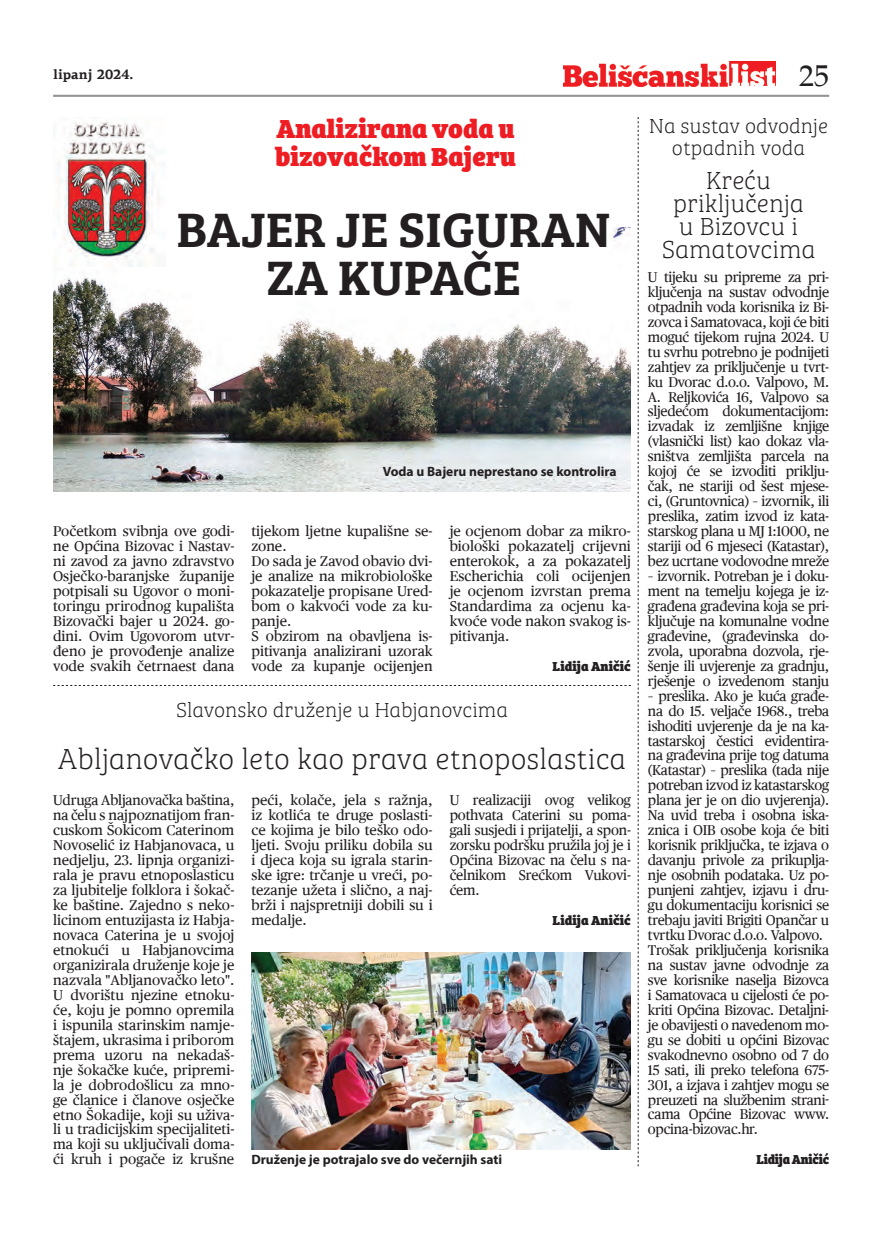
<style>
.page{position:relative;width:893px;height:1234px;background:#fff}
.page>*{position:absolute;margin:0;border:0;box-sizing:border-box;transform-origin:0 0}
.t1{font:600 49.95px/48px "Bree Serif";color:#231f20;text-align:center}
.t2{font:100 30px "Bree Serif";color:#231f20}
.t3{font:30px "Palatino Roman";color:#231f20}
.t4{font:800 27px/27.8px "Bree Serif";color:#ee1d23}
.t5{font:100 25.5px/23px "Bree Serif";color:#231f20;text-align:center}
.t6{font:100 21px/21.9px "Bree Serif";color:#231f20;text-align:center}
.t7{font:14.25px/15px "Publico Text";letter-spacing:-.02em;color:#231f20;text-align:justify}
.t8{font:14.25px/15px "Publico Text";color:#231f20}
.t9{font:700 13.5px "Myriad Pro";color:#231f20}
.t10{font:800 13.5px "Bree Serif";color:#231f20}
.t11{font:800 13.5px "Bree Serif";letter-spacing:-.02em;color:#231f20}
.t12{font:700 13.5px "PF Agora Serif Pro";color:#231f20}
.s1{font-family:"Publico Text";font-weight:400;font-size:14.25px}
</style>
<div class="page">
<img style="left:563px;top:61px;width:213px;height:26px">
<hr style="left:53px;top:95px;width:776px;height:2px;background:#939598">
<img style="left:53px;top:227px;width:578px;height:264px">
<img style="left:251px;top:952px;width:380px;height:196px">
<svg style="left:638px;top:117px;width:1px;height:1048px"></svg>
<svg style="left:53px;top:685px;width:578px;height:1px"></svg>
<img style="left:53px;top:117px;width:112px;height:150px">
<p class="t12" style="left:53px;top:66px;width:82px">lipanj 2024.</p>
<p class="t3" style="left:799px;top:58px;width:31px">25</p>
<p class="t4" style="left:275px;top:113px;width:242px">Analizirana voda u bizovačkom Bajeru</p>
<p class="t1" style="left:177px;top:203px;width:436px">BAJER JE SIGURAN<br>ZA KUPAČE</p>
<p class="t9" style="left:383px;top:463px;width:235px">Voda u Bajeru neprestano se kontrolira</p>
<p class="t7" style="left:53px;top:523px;width:183px">Početkom svibnja ove godi&shy;ne Općina Bizovac i Nastav&shy;ni zavod za javno zdravstvo Osječko-baranjske županije potpisali su Ugovor o moni&shy;toringu prirodnog kupališta Bizovački bajer u 2024. go&shy;dini. Ovim Ugovorom utvr&shy;đeno je provođenje analize vode svakih četrnaest dana</p>
<p class="t8" style="left:251px;top:523px;width:183px">tijekom ljetne kupališne se&shy;zone.<br>Do sada je Zavod obavio dvi&shy;je analize na mikrobiološke pokazatelje propisane Ured&shy;bom o kakvoći vode za ku&shy;panje.<br>S obzirom na obavljena is&shy;pitivanja analizirani uzorak vode za kupanje ocijenjen</p>
<p class="t7" style="left:450px;top:523px;width:183px">je ocjenom dobar za mikro&shy;biološki pokazatelj crijevni enterokok, a za pokazatelj Escherichia coli ocijenjen je ocjenom izvrstan prema Standardima za ocjenu ka&shy;kvoće vode nakon svakog is&shy;pitivanja.</p>
<p class="t10" style="left:553px;top:655px;width:80px">Lidija Aničić</p>
<p class="t6" style="left:176px;top:697px;width:333px">Slavonsko druženje u Habjanovcima</p>
<p class="t2" style="left:58px;top:737px;width:570px">Abljanovačko leto kao prava etnoposlastica</p>
<p class="t7" style="left:53px;top:792px;width:183px">Udruga Abljanovačka baština, na čelu s najpoznatijom fran&shy;cuskom Šokicom Caterinom Novoselić iz Habjanovaca, u nedjelju, 23. lipnja organizi&shy;rala je pravu etnoposlasticu za ljubitelje folklora i šokač&shy;ke baštine. Zajedno s neko&shy;licinom entuzijasta iz Habja&shy;novaca Caterina je u svojoj etnokući u Habjanovcima organizirala druženje koje je nazvala "Abljanovačko leto".<br>U dvorištu njezine etnoku&shy;će, koju je pomno opremila i ispunila starinskim namje&shy;štajem, ukrasima i priborom prema uzoru na nekadaš&shy;nje šokačke kuće, pripremi&shy;la je dobrodošlicu za mno&shy;ge članice i članove osječke etno Šokadije, koji su uživa&shy;li u tradicijskim specijaliteti&shy;ma koji su uključivali doma-</p>
<p class="t9" style="left:53px;top:1150px;width:450px"><span class="s1">ći kruh i pogače iz krušne</span> Druženje je potrajalo sve do večernjih sati</p>
<p class="t7" style="left:251px;top:792px;width:183px">peći, kolače, jela s ražnja, iz kotlića te druge poslasti&shy;ce kojima je bilo teško odo&shy;ljeti. Svoju priliku dobila su i djeca koja su igrala starin&shy;ske igre: trčanje u vreći, po&shy;tezanje užeta i slično, a naj&shy;brži i najspretniji dobili su i medalje.</p>
<p class="t7" style="left:450px;top:792px;width:183px">U realizaciji ovog velikog pothvata Caterini su poma&shy;gali susjedi i prijatelji, a spon&shy;zorsku podršku pružila joj je i Općina Bizovac na čelu s na&shy;čelnikom Srećkom Vukovi&shy;ćem.</p>
<p class="t10" style="left:553px;top:909px;width:80px">Lidija Aničić</p>
<p class="t6" style="left:649px;top:114px;width:180px">Na sustav odvodnje otpadnih voda</p>
<p class="t5" style="left:662px;top:168px;width:155px">Kreću priključenja<br>u Bizovcu i<br>Samatovcima</p>
<p class="t7" style="left:648px;top:269px;width:183px">U tijeku su pripreme za pri&shy;ključenja na sustav odvodnje otpadnih voda korisnika iz Bi&shy;zovca i Samatovaca, koji će biti moguć tijekom rujna 2024. U tu svrhu potrebno je podnijeti zahtjev za priključenje u tvrt&shy;ku Dvorac d.o.o. Valpovo, M.<br>A. Reljkovića 16, Valpovo sa sljedećom dokumentacijom: izvadak iz zemljišne knjige (vlasnički list) kao dokaz vla&shy;sništva zemljišta parcela na kojoj će se izvoditi priklju&shy;čak, ne stariji od šest mjese&shy;ci, (Gruntovnica) – izvornik, ili preslika, zatim izvod iz kata&shy;starskog plana u MJ 1:1000, ne stariji od 6 mjeseci (Katastar), bez ucrtane vodovodne mreže</p>
<p class="t7" style="left:648px;top:568px;width:183px">– izvornik. Potreban je i doku&shy;ment na temelju kojega je iz&shy;građena građevina koja se pri&shy;ključuje na komunalne vodne građevine, (građevinska do&shy;zvola, uporabna dozvola, rje&shy;šenje ili uvjerenje za gradnju, rješenje o izvedenom stanju</p>
<p class="t7" style="left:648px;top:688px;width:183px;text-align:left">– preslika. Ako je kuća građe&shy;na do 15. veljače 1968., treba ishoditi uvjerenje da je na ka&shy;tastarskoj čestici evidentira&shy;na građevina prije tog datuma (Katastar) – preslika (tada nije potreban izvod iz katastarskog plana jer je on dio uvjerenja).<br>Na uvid treba i osobna iska&shy;znica i OIB osobe koja će biti korisnik priključka, te izjava o davanju privole za prikuplja&shy;nje osobnih podataka. Uz po&shy;punjeni zahtjev, izjavu i dru&shy;gu dokumentaciju korisnici se trebaju javiti Brigiti Opančar u tvrtku Dvorac d.o.o. Valpovo.<br>Trošak priključenja korisnika na sustav javne odvodnje za sve korisnike naselja Bizovca i Samatovaca u cijelosti će po&shy;kriti Općina Bizovac. Detaljni&shy;je obavijesti o navedenom mo&shy;gu se dobiti u općini Bizovac svakodnevno osobno od 7 do<br>15 sati, ili preko telefona 675-<br>301, a izjava i zahtjev mogu se preuzeti na službenim strani&shy;cama Općine Bizovac www. opcina-bizovac.hr.</p>
<p class="t11" style="left:756px;top:1148px;width:74px">Lidija Aničić</p>
</div>
